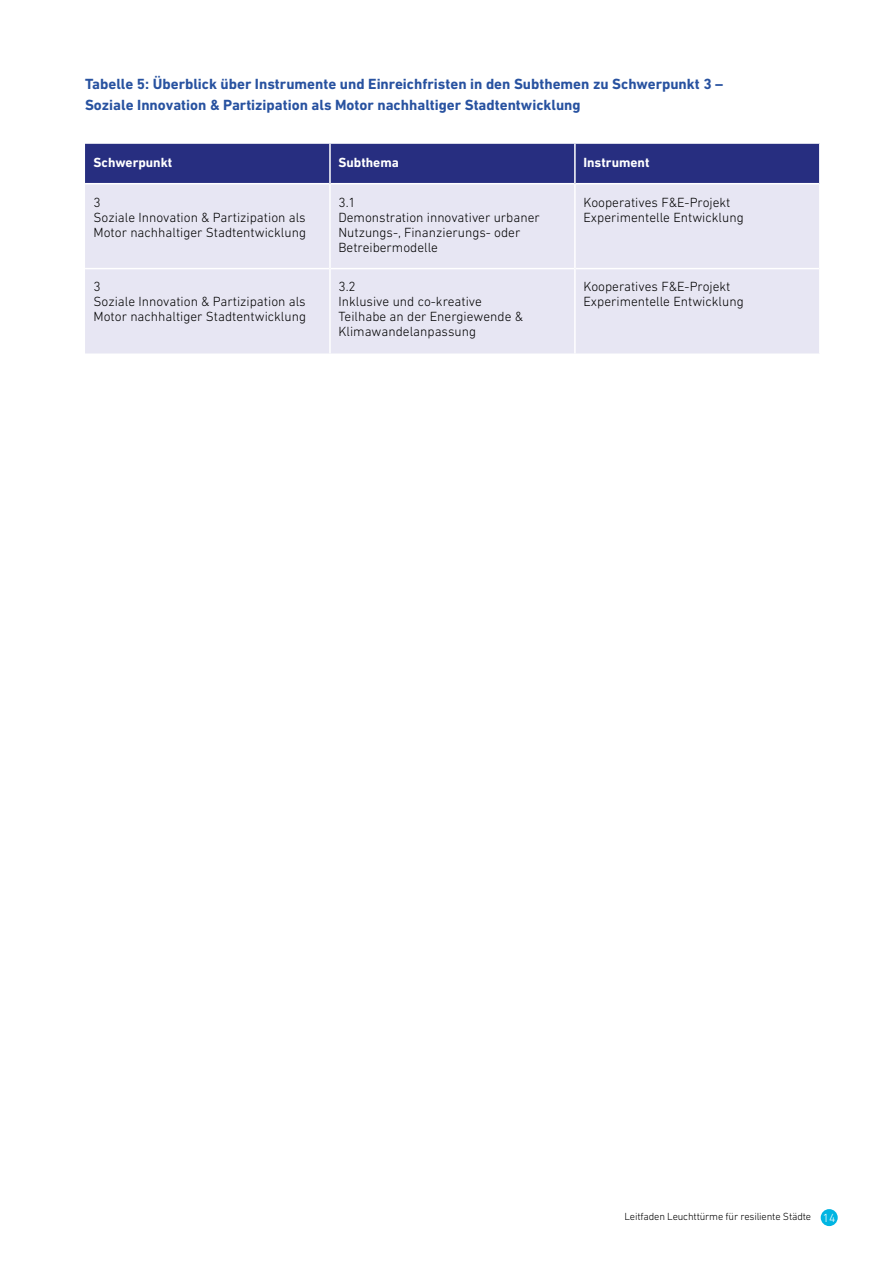
<style>
.page{position:relative;width:893px;height:1263px;background:#fff}
.page>*{position:absolute;margin:0;border:0;box-sizing:border-box;transform-origin:0 0}
.p_Tabellenbeschriftu{font:700 15px/21px "DIN Next LT Pro";color:#2852a0}
.td_Tabellentext{font:300 13.5px/15px "DIN Next LT Pro";color:#000}
.th_Tabellenkopf{font:700 13.5px "DIN Next LT Pro";color:#fff}
.t1{font:300 10.5px "DIN Next LT Pro";letter-spacing:-.015em;color:#000}
.s1{font-size:12px;color:#fff}
</style>
<div class="page">
<div style="left:821px;top:1209px;width:17px;height:17px;background:#00b5e2;border-radius:50%"></div>
<div style="left:85px;top:144px;width:734px;height:39px;background:#272e80"></div>
<div style="left:85px;top:184px;width:734px;height:169px;background:#e7e6f3"></div>
<hr style="left:329px;top:144px;width:2px;height:40px;background:#fff">
<hr style="left:574px;top:144px;width:2px;height:40px;background:#fff">
<hr style="left:329px;top:184px;width:2px;height:85px;background:#fff">
<hr style="left:574px;top:184px;width:2px;height:85px;background:#fff">
<hr style="left:85px;top:268px;width:244px;height:1px;background:#fff">
<hr style="left:331px;top:268px;width:243px;height:1px;background:#fff">
<hr style="left:329px;top:269px;width:2px;height:84px;background:#fff">
<hr style="left:576px;top:268px;width:243px;height:1px;background:#fff">
<hr style="left:574px;top:269px;width:2px;height:84px;background:#fff">
<p class="p_Tabellenbeschriftu" style="left:85px;top:73px;width:640px">Tabelle 5: Überblick über Instrumente und Einreichfristen in den Subthemen zu Schwerpunkt 3 –<br>Soziale Innovation &amp; Partizipation als Motor nachhaltiger Stadtentwicklung</p>
<p class="th_Tabellenkopf" style="left:94px;top:154px;width:80px">Schwerpunkt</p>
<p class="th_Tabellenkopf" style="left:338px;top:154px;width:62px">Subthema</p>
<p class="th_Tabellenkopf" style="left:583px;top:154px;width:68px">Instrument</p>
<p class="td_Tabellentext" style="left:94px;top:194px;width:214px">3<br>Soziale Innovation &amp; Partizipation als<br>Motor nachhaltiger Stadtentwicklung</p>
<p class="td_Tabellentext" style="left:338px;top:194px;width:203px">3.1<br>Demonstration innovativer urbaner<br>Nutzungs-, Finanzierungs- oder<br>Betreibermodelle</p>
<p class="td_Tabellentext" style="left:583px;top:194px;width:162px">Kooperatives F&amp;E-Projekt<br>Experimentelle Entwicklung</p>
<p class="td_Tabellentext" style="left:94px;top:279px;width:214px">3<br>Soziale Innovation &amp; Partizipation als<br>Motor nachhaltiger Stadtentwicklung</p>
<p class="td_Tabellentext" style="left:338px;top:279px;width:186px">3.2<br>Inklusive und co-kreative<br>Teilhabe an der Energiewende &amp;<br>Klimawandelanpassung</p>
<p class="td_Tabellentext" style="left:583px;top:279px;width:162px">Kooperatives F&amp;E-Projekt<br>Experimentelle Entwicklung</p>
<p class="t1" style="left:624px;top:1211px;width:213px">Leitfaden Leuchttürme für resiliente Städte <span class="s1">14</span></p>
</div>
